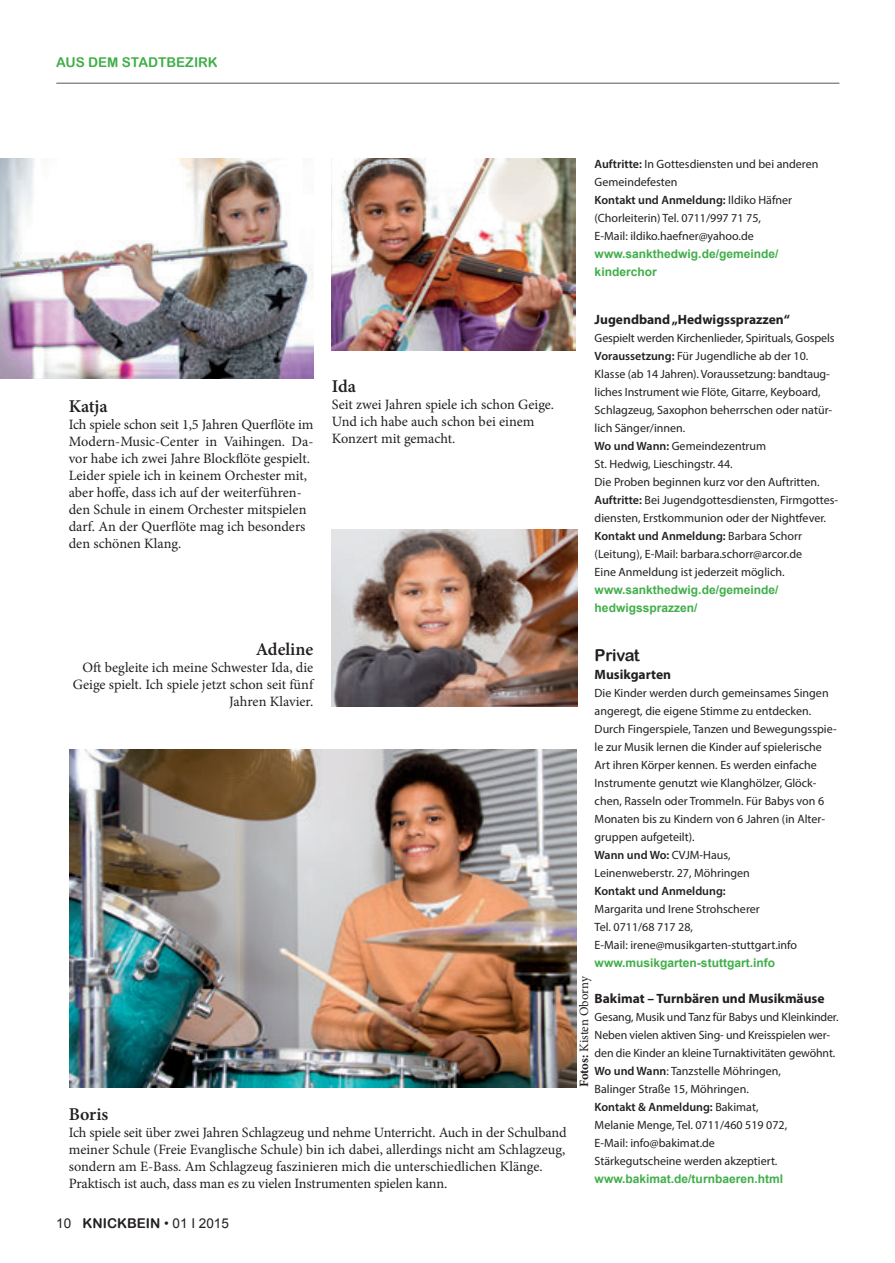
<style>
.page{position:relative;width:895px;height:1263px;background:#fff}
.page>*{position:absolute;margin:0;border:0;box-sizing:border-box;transform-origin:0 0}
.t1{font:600 18px "Minion Pro";color:#231f20}
.t2{font:16.5px "Arial Rounded MT Bold";letter-spacing:-.02em;color:#231f20}
.t3{font:14.25px/17.1px "Minion Pro";letter-spacing:-.005em;color:#231f20}
.t4{font:700 13.5px "Myriad Pro";color:#231f20}
.t5{font:13.5px "Arial";color:#231f20}
.t6{font:13.5px "Arial Rounded MT Bold";color:#40ae49}
.t7{font:12.75px "Minion Pro";letter-spacing:-.005em;color:#231f20}
.t8{font:12px/18px "Myriad Pro";color:#231f20}
.t9{font:700 12px/18px "Arial";color:#40ae49}
.t10{font:600 12px "Myriad Pro";color:#231f20}
.s1{font-family:"Arial Rounded MT Bold"}
.s2{font-weight:600}
.s3{font-weight:700}
</style>
<div class="page">
<hr style="left:56px;top:83px;width:783px;height:1px;background:#57585a">
<img style="left:0;top:158px;width:314px;height:221px">
<img style="left:332px;top:159px;width:243px;height:192px">
<img style="left:332px;top:529px;width:245px;height:177px">
<img style="left:70px;top:749px;width:506px;height:338px">
<p class="t6" style="left:56px;top:54px;width:163px">AUS DEM STADTBEZIRK</p>
<h1 class="t1" style="left:69px;top:393px;width:40px">Katja</h1>
<p class="t3" style="left:69px;top:415px;width:246px">Ich spiele schon seit 1,5 Jahren Querflöte im Modern-Music-Center in Vaihingen. Da&shy;vor habe ich zwei Jahre Blockflöte gespielt.<br>Leider spiele ich in keinem Orchester mit, aber hoffe, dass ich auf der weiterführen&shy;den Schule in einem Orchester mitspielen darf. An der Querflöte mag ich besonders den schönen Klang.</p>
<h1 class="t1" style="left:332px;top:374px;width:26px">Ida</h1>
<p class="t3" style="left:332px;top:396px;width:224px">Seit zwei Jahren spiele ich schon Geige.<br>Und ich habe auch schon bei einem<br>Konzert mit gemacht.</p>
<h1 class="t1" style="left:255px;top:637px;width:59px">Adeline</h1>
<p class="t3" style="left:73px;top:659px;width:242px;text-align:right">Oft begleite ich meine Schwester Ida, die<br>Geige spielt. Ich spiele jetzt schon seit fünf<br>Jahren Klavier.</p>
<h1 class="t1" style="left:69px;top:1101px;width:41px">Boris</h1>
<p class="t3" style="left:69px;top:1123px;width:499px">Ich spiele seit über zwei Jahren Schlagzeug und nehme Unterricht. Auch in der Schulband meiner Schule (Freie Evanglische Schule) bin ich dabei, allerdings nicht am Schlagzeug, sondern am E-Bass. Am Schlagzeug faszinieren mich die unterschiedlichen Klänge.<br>Praktisch ist auch, dass man es zu vielen Instrumenten spielen kann.</p>
<p class="t5" style="left:56px;top:1214px;width:174px">10 <span class="s1">KNICKBEIN</span> • 01 I 2015</p>
<p class="t8" style="left:594px;top:154px;width:225px"><span class="s2">Auftritte:</span> In Gottesdiensten und bei anderen Gemeindefesten<br><span class="s2">Kontakt und Anmeldung:</span> Ildiko Häfner (Chorleiterin) Tel. 0711/997 71 75,<br>E-Mail: ildiko.haefner@yahoo.de</p>
<p class="t9" style="left:594px;top:245px;width:185px">www.sankthedwig.de/gemeinde/ kinderchor</p>
<p class="t4" style="left:594px;top:310px;width:197px">Jugendband „Hedwigssprazzen“</p>
<p class="t8" style="left:594px;top:328px;width:245px">Gespielt werden Kirchenlieder, Spirituals, Gospels <span class="s2">Voraussetzung:</span> Für Jugendliche ab der 10.<br>Klasse (ab 14 Jahren). Voraussetzung: bandtaug&shy;liches Instrument wie Flöte, Gitarre, Keyboard, Schlagzeug, Saxophon beherrschen oder natür&shy;lich Sänger/innen.<br><span class="s2">Wo und Wann:</span> Gemeindezentrum<br>St. Hedwig, Lieschingstr. 44.<br>Die Proben beginnen kurz vor den Auftritten.<br><span class="s2">Auftritte:</span> Bei Jugendgottesdiensten, Firmgottes&shy;diensten, Erstkommunion oder der Nightfever.<br><span class="s2">Kontakt und Anmeldung:</span> Barbara Schorr (Leitung), E-Mail: barbara.schorr@arcor.de<br>Eine Anmeldung ist jederzeit möglich.</p>
<p class="t9" style="left:594px;top:581px;width:185px">www.sankthedwig.de/gemeinde/ hedwigssprazzen/</p>
<h2 class="t2" style="left:594px;top:646px;width:47px">Privat</h2>
<p class="t4" style="left:594px;top:666px;width:78px">Musikgarten</p>
<p class="t8" style="left:594px;top:684px;width:243px">Die Kinder werden durch gemeinsames Singen angeregt, die eigene Stimme zu entdecken.<br>Durch Fingerspiele, Tanzen und Bewegungsspie&shy;le zur Musik lernen die Kinder auf spielerische Art ihren Körper kennen. Es werden einfache Instrumente genutzt wie Klanghölzer, Glöck&shy;chen, Rasseln oder Trommeln. Für Babys von 6<br>Monaten bis zu Kindern von 6 Jahren (in Alter&shy;gruppen aufgeteilt).<br><span class="s2">Wann und Wo:</span> CVJM-Haus,<br>Leinenweberstr. 27, Möhringen</p>
<p class="t10" style="left:594px;top:884px;width:132px">Kontakt und Anmeldung:</p>
<p class="t8" style="left:594px;top:900px;width:204px">Margarita und Irene Strohscherer<br>Tel. 0711/68 717 28,<br>E-Mail: irene@musikgarten-stuttgart.info</p>
<p class="t9" style="left:594px;top:954px;width:182px">www.musikgarten-stuttgart.info</p>
<p class="t4" style="left:594px;top:990px;width:231px">Bakimat – Turnbären und Musikmäuse</p>
<p class="t8" style="left:594px;top:1008px;width:245px">Gesang, Musik und Tanz für Babys und Kleinkinder.<br>Neben vielen aktiven Sing- und Kreisspielen wer&shy;den die Kinder an kleine Turnaktivitäten gewöhnt.<br><span class="s2">Wo und Wann</span>: Tanzstelle Möhringen,<br>Balinger Straße 15, Möhringen.<br><span class="s2">Kontakt &amp; Anmeldung:</span> Bakimat,<br>Melanie Menge, Tel. 0711/460 519 072,<br>E-Mail: info@bakimat.de<br>Stärkegutscheine werden akzeptiert.</p>
<p class="t9" style="left:594px;top:1170px;width:190px">www.bakimat.de/turnbaeren.html</p>
<p class="t7" style="left:575px;top:1087px;width:112px;rotate:-90deg"><span class="s3">Fotos:</span> Kisten Oborny</p>
</div>
